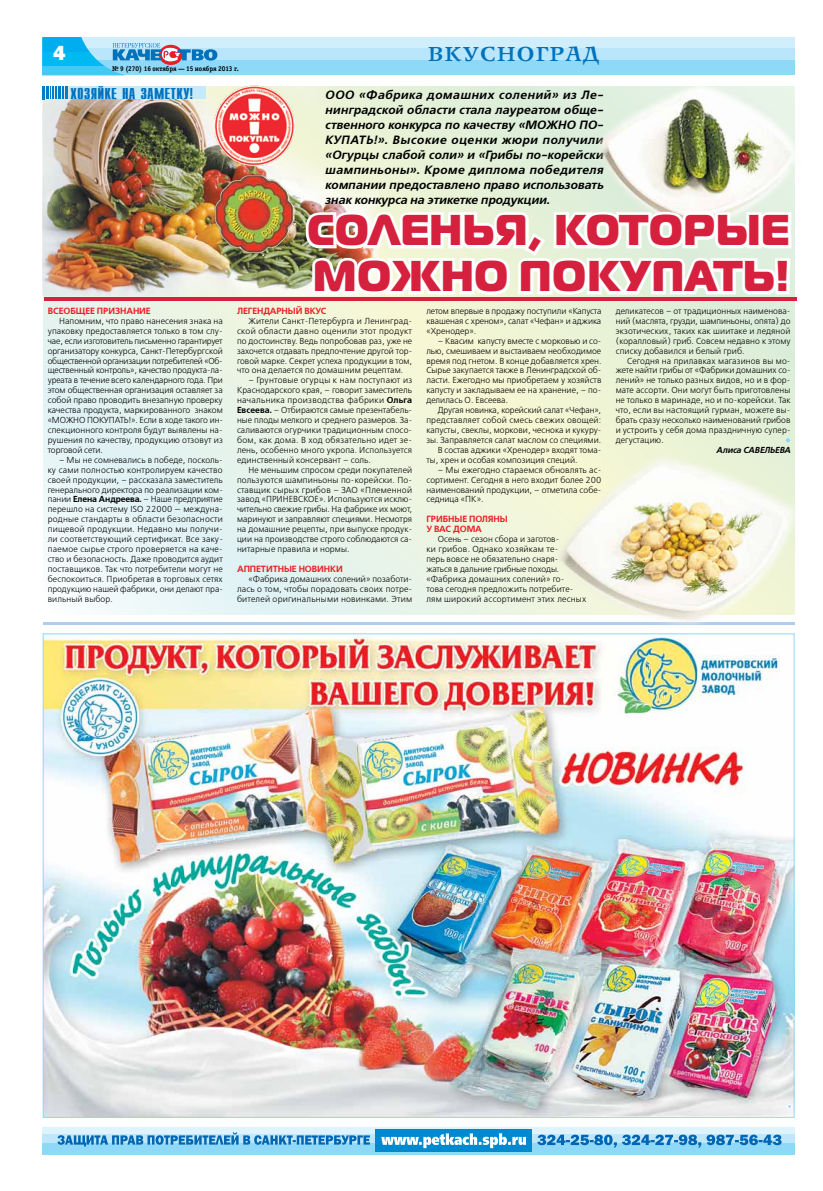
<style>
.page{position:relative;width:823px;height:1191px;background:#fff}
.page>*{position:absolute;margin:0;border:0;box-sizing:border-box;transform-origin:0 0}
.t1{font:43px/46px "Magistral Black C";letter-spacing:.02em;color:#d5213e;scale:.94 1}
.t2{font:800 21px "Franklin Gothic";color:#fff}
.t3{font:700 20px "New Journal";letter-spacing:.035em;color:#0072bc;scale:1.05 1}
.t4{font:700 13px "Compact";letter-spacing:.01em;color:#0072bc}
.t5{font:italic 700 12px/15px "Free Set C";color:#000;text-align:justify}
.t6{font:700 9px/9.9px "Free Set C";letter-spacing:-.01em;color:#ed1d24}
.t7{font:8.7px/9.9px "Free Set C";letter-spacing:.005em;color:#000;text-align:justify}
.t8{font:italic 700 8.7px "Free Set C";letter-spacing:-.005em;color:#000}
.t9{font:700 7px "Officina Serif C";letter-spacing:-.005em;color:#000;scale:.95 1}
.s1{font-weight:700}
</style>
<div class="page">
<div style="left:43px;top:37px;width:751px;height:13px;background:#d1eefc"></div>
<div style="left:43px;top:48px;width:751px;height:12px;background:#b9e6fa"></div>
<div style="left:43px;top:60px;width:751px;height:15px;background:#8ed8f8"></div>
<svg style="left:43px;top:37px;width:174px;height:38px"></svg>
<div style="left:43px;top:1126px;width:751px;height:10px;background:#dff3fd"></div>
<div style="left:43px;top:1134px;width:751px;height:9px;background:#bee7fb"></div>
<div style="left:43px;top:1143px;width:751px;height:11px;background:#8ed8f8"></div>
<div style="left:375px;top:1129px;width:156px;height:23px;background:#0089cf"></div>
<svg style="left:381px;top:1133px;width:144px;height:15px"></svg>
<svg style="left:57px;top:1132px;width:312px;height:14px"></svg>
<svg style="left:537px;top:1134px;width:244px;height:13px"></svg>
<img style="left:45px;top:635px;width:747px;height:480px">
<hr style="left:43px;top:621px;width:751px;height:3px;background:#adcfee">
<svg style="left:786px;top:1103px;width:5px;height:6px"></svg>
<svg style="left:43px;top:86px;width:751px;height:528px;background:#e9f2e1"></svg>
<img style="left:43px;top:86px;width:335px;height:209px">
<div style="left:69px;top:87px;width:137px;height:12px;background:#c7eafb"></div>
<svg style="left:43px;top:87px;width:25px;height:13px"></svg>
<svg style="left:784px;top:438px;width:6px;height:5px"></svg>
<img style="left:593px;top:86px;width:202px;height:144px">
<img style="left:214px;top:85px;width:80px;height:81px">
<svg style="left:301px;top:206px;width:493px;height:91px"></svg>
<img style="left:558px;top:448px;width:237px;height:177px">
<hr style="left:44px;top:297px;width:751px;height:3px;background:#d5213e">
<img style="left:207px;top:170px;width:90px;height:89px">
<h2 class="t2" style="left:53px;top:39px;width:14px">4</h2>
<h3 class="t3" style="left:427px;top:42px;width:165px">вкусноград</h3>
<h3 class="t4" style="left:70px;top:85px;width:124px">Хозяйке на заметку!</h3>
<p class="t9" style="left:112px;top:65px;width:134px">№ 9 (270) 16 октября — 15 ноября 2013 г.</p>
<p class="t5" style="left:325px;top:88px;width:280px;text-indent:34px">«Фабрика домашних солений» из Ле&shy;нинградской области стала лауреатом обще&shy;ственного конкурса по качеству «МОЖНО ПО-КУПАТЬ!». Высокие оценки жюри получили «Огурцы слабой соли» и «Грибы по-корейски шампиньоны». Кроме диплома победителя компании предоставлено право использовать знак конкурса на этикетке продукции.</p>
<h1 class="t1" style="left:307px;top:205px;width:513px">Соленья, которые можно покупать!</h1>
<h3 class="t5" style="left:325px;top:88px;width:11px">ООО</h3>
<p class="t6" style="left:48px;top:306px;width:104px">Всеобщее признание</p>
<p class="t7" style="left:48px;top:316px;width:177px;text-indent:11px">Напомним, что право нанесения знака на упаковку предоставляется только в том слу&shy;чае, если изготовитель письменно гарантирует организатору конкурса, Санкт-Петербургской общественной организации потребителей «Об&shy;щественный контроль», качество продукта-ла&shy;уреата в течение всего календарного года. При этом общественная организация оставляет за собой право проводить внезапную проверку качества продукта, маркированного знаком «МОЖНО ПОКУПАТЬ!». Если в ходе такого ин&shy;спекционного контроля будут выявлены на&shy;рушения по качеству, продукцию отзовут из торговой сети.</p>
<p class="t7" style="left:48px;top:455px;width:177px;text-indent:11px">– Мы не сомневались в победе, посколь&shy;ку сами полностью контролируем качество своей продукции, – рассказала заместитель генерального директора по реализации ком&shy;пании <span class="s1">Елена Андреева.</span> – Наше предприятие перешло на систему ISO 22000 — междуна&shy;родные стандарты в области безопасности пищевой продукции. Недавно мы получи&shy;ли соответствующий сертификат. Все заку&shy;паемое сырье строго проверяется на каче&shy;ство и безопасность. Даже проводится аудит поставщиков. Так что потребители могут не беспокоиться. Приобретая в торговых сетях продукцию нашей фабрики, они делают пра&shy;вильный выбор.</p>
<p class="t6" style="left:237px;top:306px;width:91px">Легендарный вкус</p>
<p class="t7" style="left:237px;top:316px;width:177px;text-indent:11px">Жители Санкт-Петербурга и Ленинград&shy;ской области давно оценили этот продукт по достоинству. Ведь попробовав раз, уже не захочется отдавать предпочтение другой тор&shy;говой марке. Секрет успеха продукции в том, что она делается по домашним рецептам.</p>
<p class="t7" style="left:237px;top:375px;width:177px;text-indent:11px">– Грунтовые огурцы к нам поступают из Краснодарского края, – говорит заместитель начальника производства фабрики <span class="s1">Ольга Евсеева.</span> – Отбираются самые презентабель&shy;ные плоды мелкого и среднего размеров. За&shy;саливаются огурчики традиционным спосо&shy;бом, как дома. В ход обязательно идет зе&shy;лень, особенно много укропа. Используется единственный консервант – соль.</p>
<p class="t7" style="left:237px;top:465px;width:176px;text-indent:11px">Не меньшим спросом среди покупателей пользуются шампиньоны по-корейски. По&shy;ставщик сырых грибов – ЗАО «Племенной завод «ПРИНЕВСКОЕ». Используются исклю&shy;чительно свежие грибы. На фабрике их моют, маринуют и заправляют специями. Несмотря на домашние рецепты, при выпуске продук&shy;ции на производстве строго соблюдаются са&shy;нитарные правила и нормы.</p>
<p class="t6" style="left:237px;top:564px;width:107px">Аппетитные новинки</p>
<p class="t7" style="left:237px;top:574px;width:177px;text-indent:11px">«Фабрика домашних солений» позаботи&shy;лась о том, чтобы порадовать своих потре&shy;бителей оригинальными новинками. Этим</p>
<p class="t7" style="left:426px;top:306px;width:176px">летом впервые в продажу поступили «Капуста квашеная с хреном», салат «Чефан» и аджика «Хренодер».</p>
<p class="t7" style="left:426px;top:336px;width:176px;text-indent:11px">– Квасим капусту вместе с морковью и со&shy;лью, смешиваем и выстаиваем необходимое время под гнетом. В конце добавляется хрен.<br>Сырье закупается также в Ленинградской об&shy;ласти. Ежегодно мы приобретаем у хозяйств капусту и закладываем ее на хранение, – по&shy;делилась О. Евсеева.</p>
<p class="t7" style="left:437px;top:405px;width:165px">Другая новинка, корейский салат «Чефан»,</p>
<p class="t7" style="left:426px;top:415px;width:176px">представляет собой смесь свежих овощей:</p>
<p class="t7" style="left:426px;top:425px;width:176px">капусты, свеклы, моркови, чеснока и кукуру-</p>
<p class="t7" style="left:426px;top:435px;width:176px">зы. Заправляется салат маслом со специями.</p>
<p class="t7" style="left:437px;top:445px;width:165px">В состав аджики «Хренодер» входят тома-</p>
<p class="t7" style="left:426px;top:455px;width:152px">ты, хрен и особая композиция специй.</p>
<p class="t7" style="left:426px;top:465px;width:176px;text-indent:11px">– Мы ежегодно стараемся обновлять ас&shy;сортимент. Сегодня в него входит более 200 наименований продукции, – отметила собе&shy;седница «ПК».</p>
<p class="t6" style="left:426px;top:514px;width:83px">Грибные поляны у вас дома</p>
<p class="t7" style="left:426px;top:534px;width:161px;text-align:left;text-indent:11px">Осень – сезон сбора и заготов-<br>ки грибов. Однако хозяйкам те-<br>перь вовсе не обязательно снаря-<br>жаться в дальние грибные походы. «Фабрика домашних солений» го-<br>това сегодня предложить потребите&shy;лям широкий ассортимент этих лесных</p>
<p class="t7" style="left:615px;top:306px;width:176px">деликатесов – от традиционных наименова&shy;ний (маслята, грузди, шампиньоны, опята) до экзотических, таких как шиитаке и ледяной (коралловый) гриб. Совсем недавно к этому списку добавился и белый гриб.</p>
<p class="t7" style="left:615px;top:356px;width:176px;text-indent:11px">Сегодня на прилавках магазинов вы мо&shy;жете найти грибы от «Фабрики домашних со&shy;лений» не только разных видов, но и в фор&shy;мате ассорти. Они могут быть приготовлены не только в маринаде, но и по-корейски. Так что, если вы настоящий гурман, можете вы&shy;брать сразу несколько наименований грибов и устроить у себя дома праздничную супер&shy;дегустацию.</p>
<p class="t8" style="left:715px;top:444px;width:76px">Алиса савельева</p>
</div>
